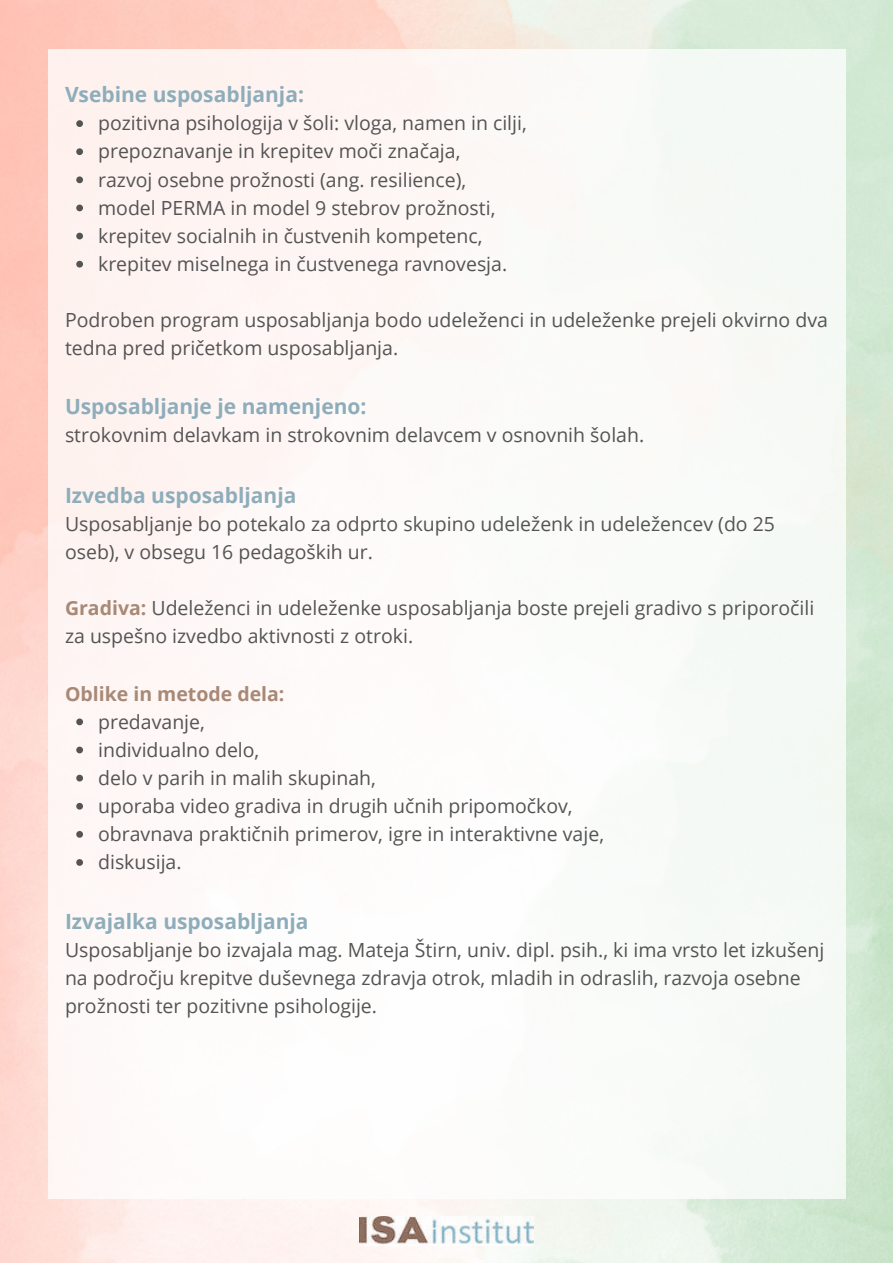
<style>
.page{position:relative;width:893px;height:1264px;background:#fff}
.page>*{position:absolute;margin:0;border:0;box-sizing:border-box;transform-origin:0 0}
.t1{font:700 21px "Open Sans";color:#8eadba}
.t2{font:19.5px/28px "Open Sans";color:#545454}
.t3{font:700 19.5px "Open Sans";color:#a88975}
.s1{font-weight:700;color:#a88975}
</style>
<div class="page">
<img style="left:0;top:0;width:892px;height:1262px">
<div style="left:48px;top:50px;width:797px;height:1148px;background:#fdfaf7"></div>
<img style="left:359px;top:1216px;width:175px;height:29px">
<svg style="left:76px;top:120px;width:7px;height:7px"></svg>
<svg style="left:76px;top:148px;width:7px;height:7px"></svg>
<svg style="left:76px;top:176px;width:7px;height:7px"></svg>
<svg style="left:76px;top:204px;width:7px;height:7px"></svg>
<svg style="left:76px;top:233px;width:7px;height:6px"></svg>
<svg style="left:76px;top:261px;width:7px;height:6px"></svg>
<svg style="left:76px;top:718px;width:7px;height:7px"></svg>
<svg style="left:76px;top:746px;width:7px;height:7px"></svg>
<svg style="left:76px;top:774px;width:7px;height:7px"></svg>
<svg style="left:76px;top:802px;width:7px;height:7px"></svg>
<svg style="left:76px;top:831px;width:7px;height:6px"></svg>
<svg style="left:76px;top:859px;width:7px;height:6px"></svg>
<p class="t1" style="left:65px;top:80px;width:240px">Vsebine usposabljanja:</p>
<p class="t2" style="left:98px;top:109px;width:430px">pozitivna psihologija v šoli: vloga, namen in cilji, prepoznavanje in krepitev moči značaja,<br>razvoj osebne prožnosti (ang. resilience), model PERMA in model 9 stebrov prožnosti, krepitev socialnih in čustvenih kompetenc, krepitev miselnega in čustvenega ravnovesja.</p>
<p class="t2" style="left:65px;top:305px;width:764px">Podroben program usposabljanja bodo udeleženci in udeleženke prejeli okvirno dva tedna pred pričetkom usposabljanja.</p>
<p class="t1" style="left:65px;top:391px;width:303px">Usposabljanje je namenjeno:</p>
<p class="t2" style="left:65px;top:420px;width:580px">strokovnim delavkam in strokovnim delavcem v osnovnih šolah.</p>
<p class="t1" style="left:65px;top:480px;width:233px">Izvedba usposabljanja</p>
<p class="t2" style="left:65px;top:509px;width:711px">Usposabljanje bo potekalo za odprto skupino udeleženk in udeležencev (do 25 oseb), v obsegu 16 pedagoških ur.</p>
<p class="t2" style="left:65px;top:593px;width:750px"><span class="s1">Gradiva:</span> Udeleženci in udeleženke usposabljanja boste prejeli gradivo s priporočili za uspešno izvedbo aktivnosti z otroki.</p>
<p class="t3" style="left:65px;top:679px;width:221px">Oblike in metode dela:</p>
<p class="t2" style="left:98px;top:707px;width:507px">predavanje,<br>individualno delo,<br>delo v parih in malih skupinah,<br>uporaba video gradiva in drugih učnih pripomočkov, obravnava praktičnih primerov, igre in interaktivne vaje, diskusija.</p>
<p class="t1" style="left:65px;top:906px;width:245px">Izvajalka usposabljanja</p>
<p class="t2" style="left:65px;top:935px;width:760px">Usposabljanje bo izvajala mag. Mateja Štirn, univ. dipl. psih., ki ima vrsto let izkušenj na področju krepitve duševnega zdravja otrok, mladih in odraslih, razvoja osebne prožnosti ter pozitivne psihologije.</p>
</div>
